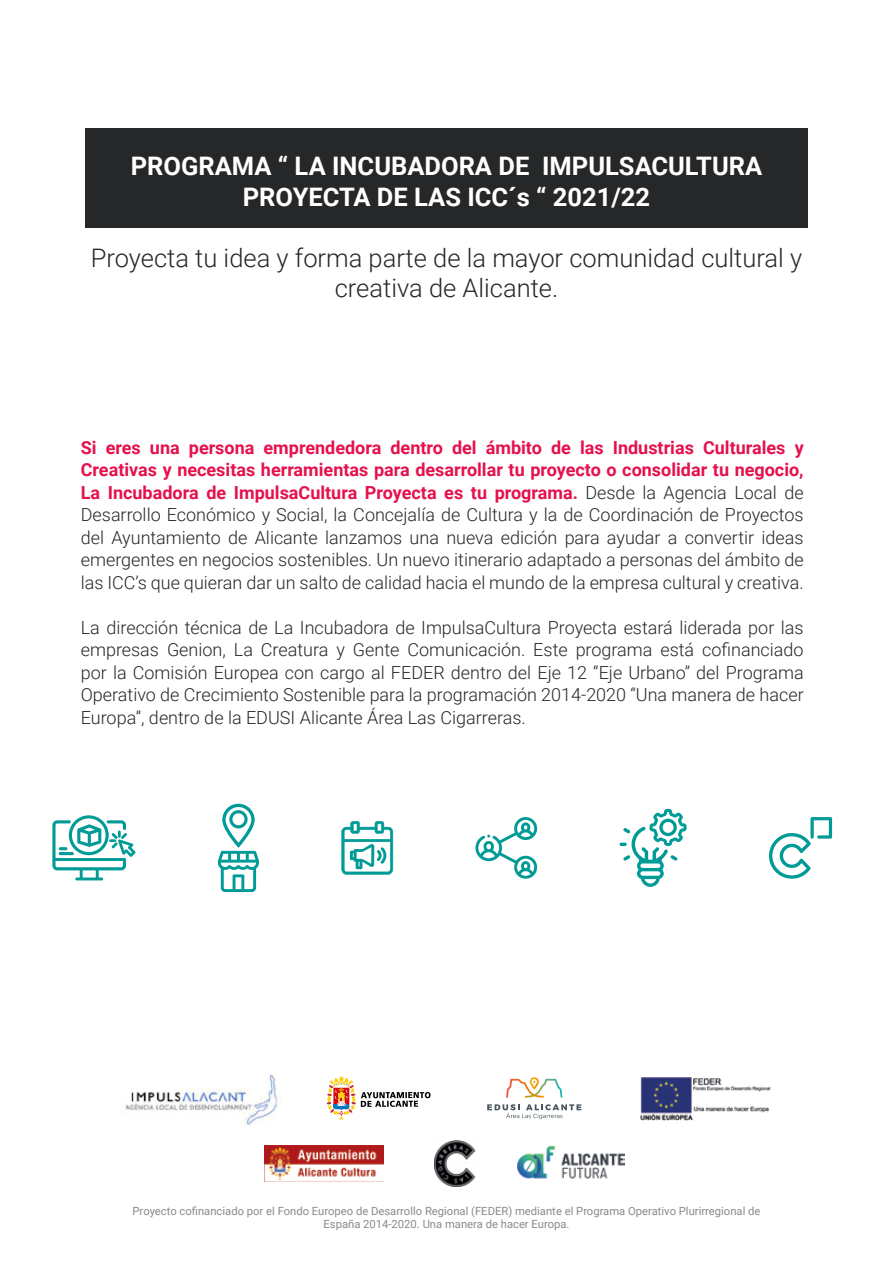
<style>
.page{position:relative;width:893px;height:1263px;background:#fff}
.page>*{position:absolute;margin:0;border:0;box-sizing:border-box;transform-origin:0 0}
.t1{font:300 25.5px/30.6px "Roboto";color:#252728;text-align:center}
.t2{font:700 25.5px/30.6px "Roboto";color:#fff;text-align:center}
.t3{font:300 18px/22.5px "Roboto";color:#252728;text-align:justify}
.t4{font:11.25px/13.5px "Roboto";color:#898a8e;text-align:center}
.s1{font-weight:700;color:#e5114d}
</style>
<div class="page">
<img style="left:518px;top:1146px;width:106px;height:33px">
<img style="left:264px;top:1145px;width:119px;height:36px">
<img style="left:434px;top:1140px;width:42px;height:46px">
<img style="left:125px;top:1073px;width:154px;height:52px">
<img style="left:640px;top:1077px;width:131px;height:44px">
<img style="left:506px;top:1079px;width:19px;height:19px">
<img style="left:525px;top:1079px;width:38px;height:19px">
<svg style="left:530px;top:1077px;width:9px;height:13px"></svg>
<svg style="left:487px;top:1104px;width:94px;height:15px"></svg>
<svg style="left:327px;top:1076px;width:103px;height:44px"></svg>
<div style="left:85px;top:128px;width:723px;height:100px;background:#252728"></div>
<svg style="left:475px;top:817px;width:62px;height:62px"></svg>
<svg style="left:52px;top:815px;width:84px;height:65px"></svg>
<svg style="left:218px;top:804px;width:41px;height:88px"></svg>
<svg style="left:341px;top:821px;width:52px;height:54px"></svg>
<svg style="left:619px;top:809px;width:68px;height:78px"></svg>
<svg style="left:769px;top:817px;width:63px;height:62px"></svg>
<h1 class="t2" style="left:131px;top:150px;width:633px">PROGRAMA “ LA INCUBADORA DE IMPULSACULTURA<br>PROYECTA DE LAS ICC´s “ 2021/22</h1>
<h1 class="t1" style="left:91px;top:242px;width:713px">Proyecta tu idea y forma parte de la mayor comunidad cultural y creativa de Alicante.</h1>
<p class="t3" style="left:81px;top:435px;width:724px"><span class="s1">Si eres una persona emprendedora dentro del ámbito de las Industrias Culturales y Creativas y necesitas herramientas para desarrollar tu proyecto o consolidar tu negocio, La Incubadora de ImpulsaCultura Proyecta es tu programa.</span> Desde la Agencia Local de Desarrollo Económico y Social, la Concejalía de Cultura y la de Coordinación de Proyectos del Ayuntamiento de Alicante lanzamos una nueva edición para ayudar a convertir ideas emergentes en negocios sostenibles. Un nuevo itinerario adaptado a personas del ámbito de las ICC’s que quieran dar un salto de calidad hacia el mundo de la empresa cultural y creativa.</p>
<p class="t3" style="left:81px;top:615px;width:724px">La dirección técnica de La Incubadora de ImpulsaCultura Proyecta estará liderada por las empresas Genion, La Creatura y Gente Comunicación. Este programa está cofinanciado por la Comisión Europea con cargo al FEDER dentro del Eje 12 “Eje Urbano” del Programa Operativo de Crecimiento Sostenible para la programación 2014-2020 “Una manera de hacer Europa”, dentro de la EDUSI Alicante Área Las Cigarreras.</p>
<p class="t4" style="left:133px;top:1203px;width:629px">Proyecto cofinanciado por el Fondo Europeo de Desarrollo Regional (FEDER) mediante el Programa Operativo Plurirregional de<br>España 2014-2020. Una manera de hacer Europa.</p>
</div>
